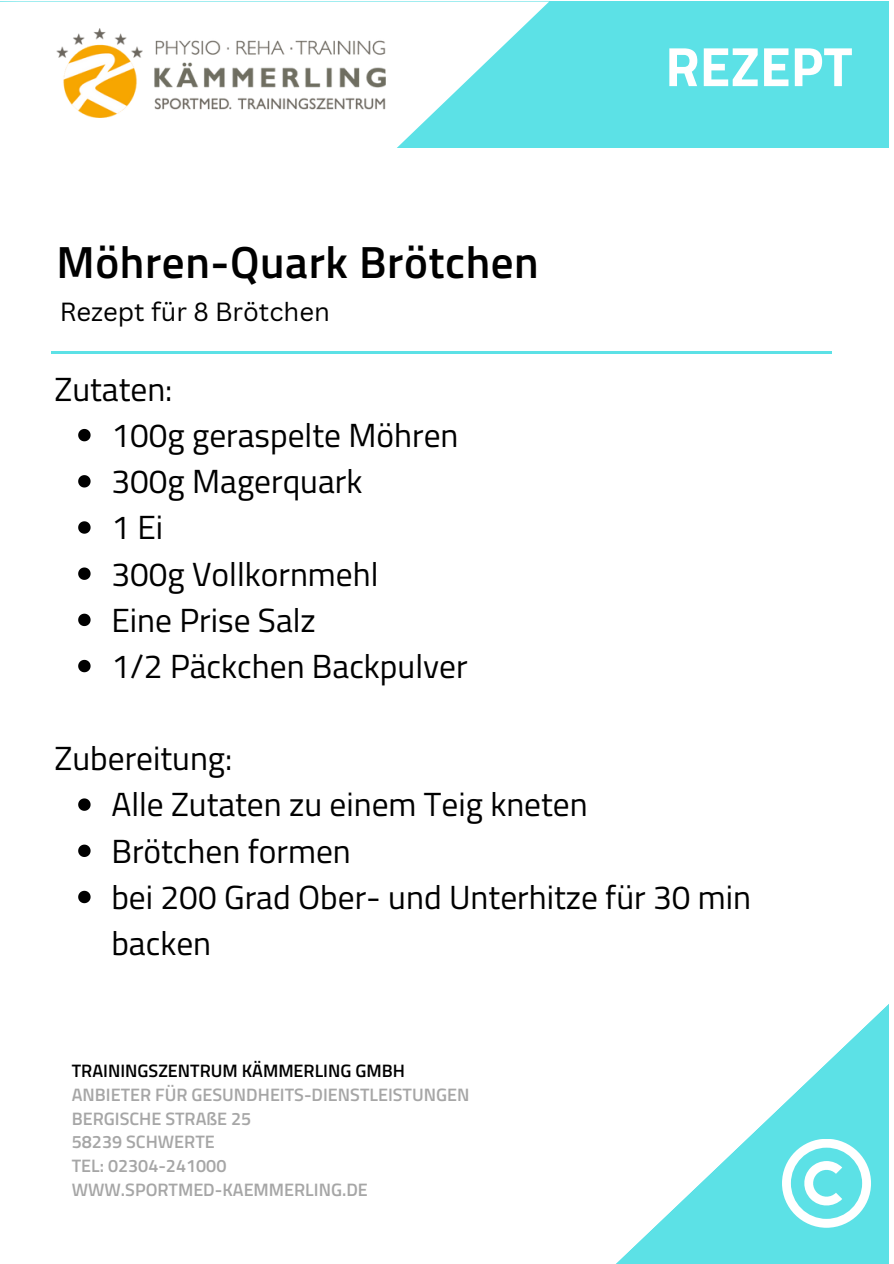
<style>
.page{position:relative;width:894px;height:1264px;background:#fff}
.page>*{position:absolute;margin:0;border:0;box-sizing:border-box;transform-origin:0 0}
.t1{font:700 55.5px "Titillium Web";color:#fff}
.t2{font:600 45px "Titillium Web";letter-spacing:.015em;color:#000}
.t3{font:33.45px/46.2px "Titillium Web";color:#000}
.t4{font:25.5px "Canva Sans";color:#000}
.t5{font:600 18px/23.7px "Titillium Web";color:#a6a6a6}
.s1{color:#000}
</style>
<div class="page">
<div style="left:0;top:0;width:893px;height:148px;background:#5ce1e6"></div>
<hr style="left:51px;top:351px;width:780px;height:2px;background:#5ce1e6">
<svg style="left:0;top:2px;width:549px;height:146px;fill:#fff"></svg>
<svg style="left:617px;top:1004px;width:272px;height:259px"></svg>
<img style="left:57px;top:29px;width:328px;height:89px">
<svg style="left:781px;top:1138px;width:89px;height:89px"></svg>
<svg style="left:78px;top:429px;width:13px;height:12px"></svg>
<svg style="left:78px;top:475px;width:13px;height:12px"></svg>
<svg style="left:78px;top:521px;width:13px;height:12px"></svg>
<svg style="left:78px;top:567px;width:13px;height:13px"></svg>
<svg style="left:78px;top:613px;width:13px;height:13px"></svg>
<svg style="left:78px;top:660px;width:13px;height:12px"></svg>
<svg style="left:78px;top:798px;width:13px;height:12px"></svg>
<svg style="left:78px;top:844px;width:13px;height:13px"></svg>
<svg style="left:78px;top:890px;width:13px;height:13px"></svg>
<p class="t2" style="left:57px;top:227px;width:483px">Möhren-Quark Brötchen</p>
<p class="t4" style="left:60px;top:293px;width:271px">Rezept für 8 Brötchen</p>
<p class="t3" style="left:54px;top:365px;width:119px">Zutaten:</p>
<p class="t3" style="left:111px;top:411px;width:348px">100g geraspelte Möhren</p>
<p class="t3" style="left:111px;top:457px;width:252px">300g Magerquark</p>
<p class="t3" style="left:111px;top:504px;width:53px">1Ei</p>
<p class="t3" style="left:111px;top:550px;width:268px">300g Vollkornmehl</p>
<p class="t3" style="left:111px;top:596px;width:206px">Eine Prise Salz</p>
<p class="t3" style="left:111px;top:642px;width:357px">1/2 Päckchen Backpulver</p>
<p class="t3" style="left:54px;top:734px;width:179px">Zubereitung:</p>
<p class="t1" style="left:665px;top:23px;width:189px">REZEPT</p>
<p class="t3" style="left:111px;top:780px;width:478px">Alle Zutaten zu einem Teig kneten</p>
<p class="t3" style="left:111px;top:827px;width:241px">Brötchen formen</p>
<p class="t3" style="left:111px;top:873px;width:641px">bei 200 Grad Ober- und Unterhitze für 30 min backen</p>
<p class="t5" style="left:72px;top:1058px;width:399px"><span class="s1">TRAININGSZENTRUM KÄMMERLING GMBH<br></span>ANBIETER FÜR GESUNDHEITS-DIENSTLEISTUNGEN<br>BERGISCHE STRAßE 25</p>
<p class="t5" style="left:72px;top:1129px;width:144px">58239 SCHWERTE</p>
<p class="t5" style="left:72px;top:1153px;width:297px">TEL: 02304-241000<br>WWW.SPORTMED-KAEMMERLING.DE</p>
</div>
